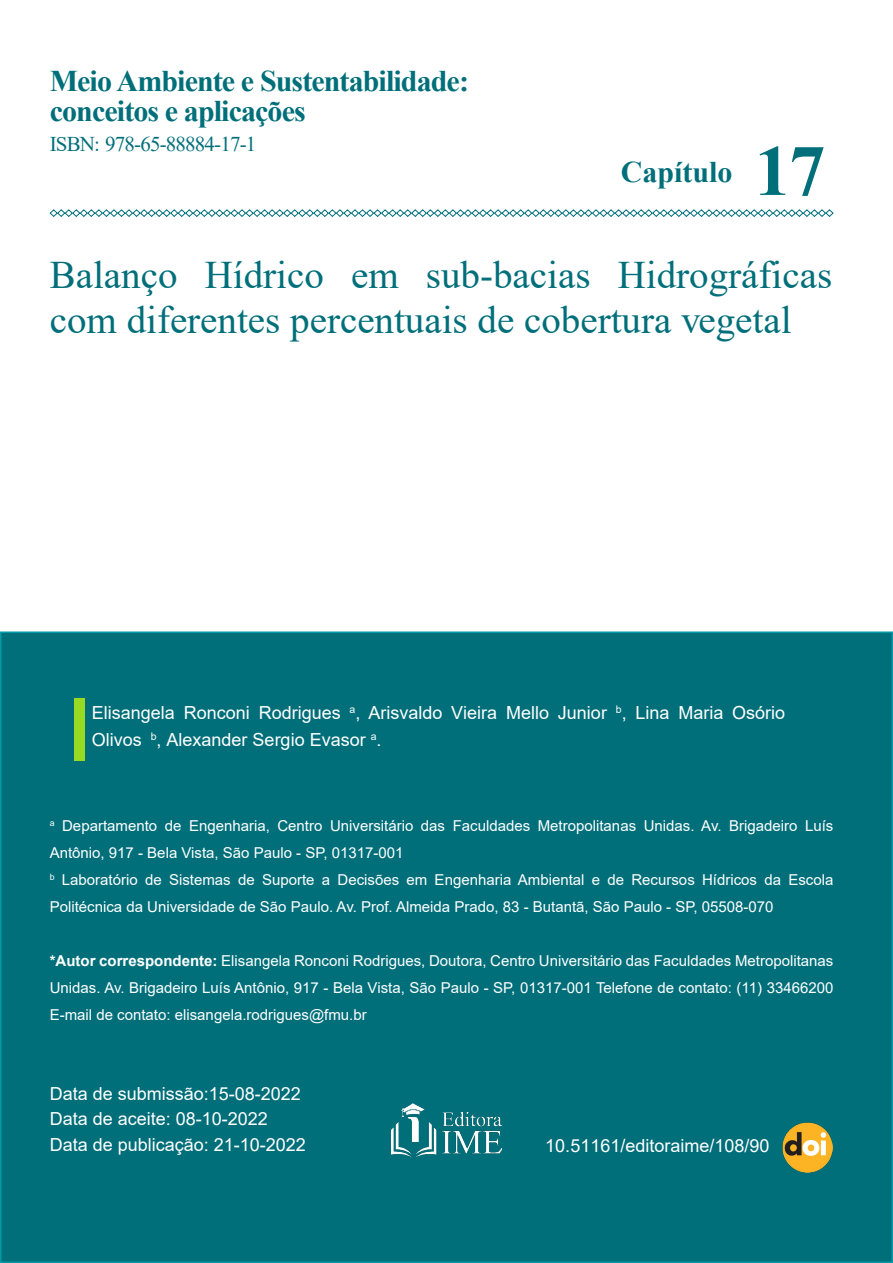
<style>
.page{position:relative;width:893px;height:1263px;background:#fff}
.page>*{position:absolute;margin:0;border:0;box-sizing:border-box;transform-origin:0 0}
.t1{font:700 72px "Times New Roman";color:#006f7a}
.t2{font:39px/45px "Times New Roman";color:#006f7a}
.t3{font:700 30px/30px "Times New Roman";letter-spacing:-.03em;color:#006f7a}
.t4{font:700 30px "Times New Roman";color:#006f7a}
.t5{font:21px "Times New Roman";letter-spacing:-.04em;color:#006f7a}
.t6{font:18px/25.5px "Arial";color:#fff}
.t7{font:15px/27px "Arial";color:#fff}
.s1{font-weight:700}
</style>
<div class="page">
<svg style="left:49px;top:209px;width:785px;height:8px"></svg>
<div style="left:1px;top:632px;width:891px;height:630px;background:#006f7a"></div>
<div style="left:74px;top:698px;width:11px;height:62px;background:#98da23"></div>
<img style="left:782px;top:1123px;width:50px;height:50px">
<img style="left:391px;top:1104px;width:111px;height:53px">
<h3 class="t3" style="left:50px;top:65px;width:421px">Meio Ambiente e Sustentabilidade: conceitos e aplicações</h3>
<h3 class="t5" style="left:50px;top:129px;width:208px">ISBN: 978-65-88884-17-1</h3>
<h3 class="t4" style="left:621px;top:150px;width:113px">Capítulo</h3>
<h1 class="t1" style="left:755px;top:119px;width:72px">17</h1>
<h2 class="t2" style="left:50px;top:251px;width:784px">Balanço Hídrico em sub-bacias Hidrográficas com diferentes percentuais de cobertura vegetal</h2>
<p class="t6" style="left:92px;top:699px;width:695px;line-height:27px">Elisangela Ronconi Rodrigues <sup>a</sup>, Arisvaldo Vieira Mello Junior <sup>b</sup>, Lina Maria Osório<br>Olivos <sup>b</sup>, Alexander Sergio Evasor <sup>a</sup>.</p>
<p class="t7" style="left:50px;top:812px;width:785px"><sup>a</sup> Departamento de Engenharia, Centro Universitário das Faculdades Metropolitanas Unidas. Av. Brigadeiro Luís Antônio, 917 - Bela Vista, São Paulo - SP, 01317-001<br><sup>b</sup> Laboratório de Sistemas de Suporte a Decisões em Engenharia Ambiental e de Recursos Hídricos da Escola Politécnica da Universidade de São Paulo. Av. Prof. Almeida Prado, 83 - Butantã, São Paulo - SP, 05508-070</p>
<p class="t7" style="left:50px;top:947px;width:785px;text-align:justify"><span class="s1">*Autor correspondente:</span> Elisangela Ronconi Rodrigues, Doutora, Centro Universitário das Faculdades Metropolitanas Unidas. Av. Brigadeiro Luís Antônio, 917 - Bela Vista, São Paulo - SP, 01317-001 Telefone de contato: (11) 33466200<br>E-mail de contato: elisangela.rodrigues@fmu.br</p>
<p class="t6" style="left:50px;top:1080px;width:258px">Data de submissão:15-08-2022<br>Data de aceite: 08-10-2022<br>Data de publicação: 21-10-2022</p>
<p class="t6" style="left:545px;top:1133px;width:226px">10.51161/editoraime/108/90</p>
</div>
